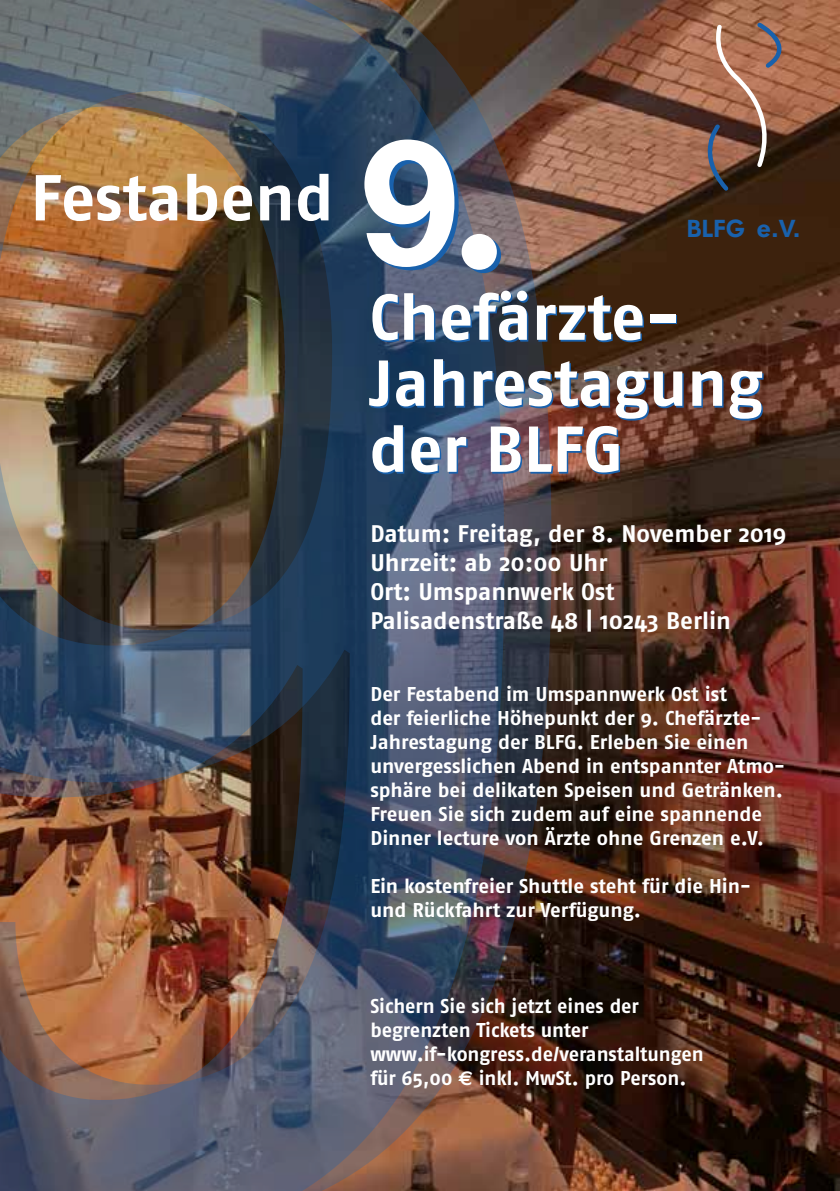
<style>
.page{position:relative;width:840px;height:1191px;background:#fff}
.page>*{position:absolute;margin:0;border:0;box-sizing:border-box;transform-origin:0 0}
.t1{font:700 175px "Helvetica Neue";color:#fff}
.t2{font:700 64.6px/66px "Fago No";color:#fff}
.t3{font:600 24.4px "Futura BQ";color:#1961ac}
.t4{font:700 24px/28.8px "Fago No";color:#fff}
.t5{font:700 20px/24px "Fago No";color:#fff}
.s1{font-family:"Fago No"}
.s2{font-size:27.8px}
.s3{font-family:"Helvetica Neue";font-weight:500;font-size:27.8px}
.s4{font-family:"Euro Sans"}
</style>
<div class="page">
<img style="left:551px;top:0;width:288px;height:1191px">
<img style="left:504px;top:0;width:47px;height:1191px">
<img style="left:0;top:0;width:504px;height:1191px">
<svg style="left:695px;top:20px;width:102px;height:175px;background:#885c49"></svg>
<h2 class="t2" style="left:31px;top:164px;width:304px">Festabend</h2>
<h1 class="t1" style="left:360px;top:94px;width:151px">9<span class="s1">.</span></h1>
<h2 class="t2" style="left:369px;top:283px;width:395px">Chefärzte-<br>Jahrestagung der BLFG</h2>
<p class="t3" style="left:686px;top:215px;width:115px">BLFG <span class="s2">e</span><span class="s3">.</span>V<span class="s3">.</span></p>
<p class="t4" style="left:370px;top:519px;width:417px">Datum: Freitag, der 8. November 2019<br>Uhrzeit: ab 20:00 Uhr<br>Ort: Umspannwerk Ost<br>Palisadenstraße 48 | 10243 Berlin</p>
<p class="t5" style="left:370px;top:681px;width:416px">Der Festabend im Umspannwerk Ost ist<br>der feierliche Höhepunkt der 9. Chefärzte-Jahrestagung der BLFG. Erleben Sie einen unvergesslichen Abend in entspannter Atmo&shy;sphäre bei delikaten Speisen und Getränken.<br>Freuen Sie sich zudem auf eine spannende Dinner lecture von Ärzte ohne Grenzen e.V.</p>
<p class="t5" style="left:370px;top:873px;width:382px">Ein kostenfreier Shuttle steht für die Hin&shy;und Rückfahrt zur Verfügung.</p>
<p class="t5" style="left:370px;top:993px;width:335px">Sichern Sie sich jetzt eines der begrenzten Tickets unter www.if-kongress.de/veranstaltungen für 65,00 <span class="s4">€</span> inkl. MwSt. pro Person.</p>
</div>
